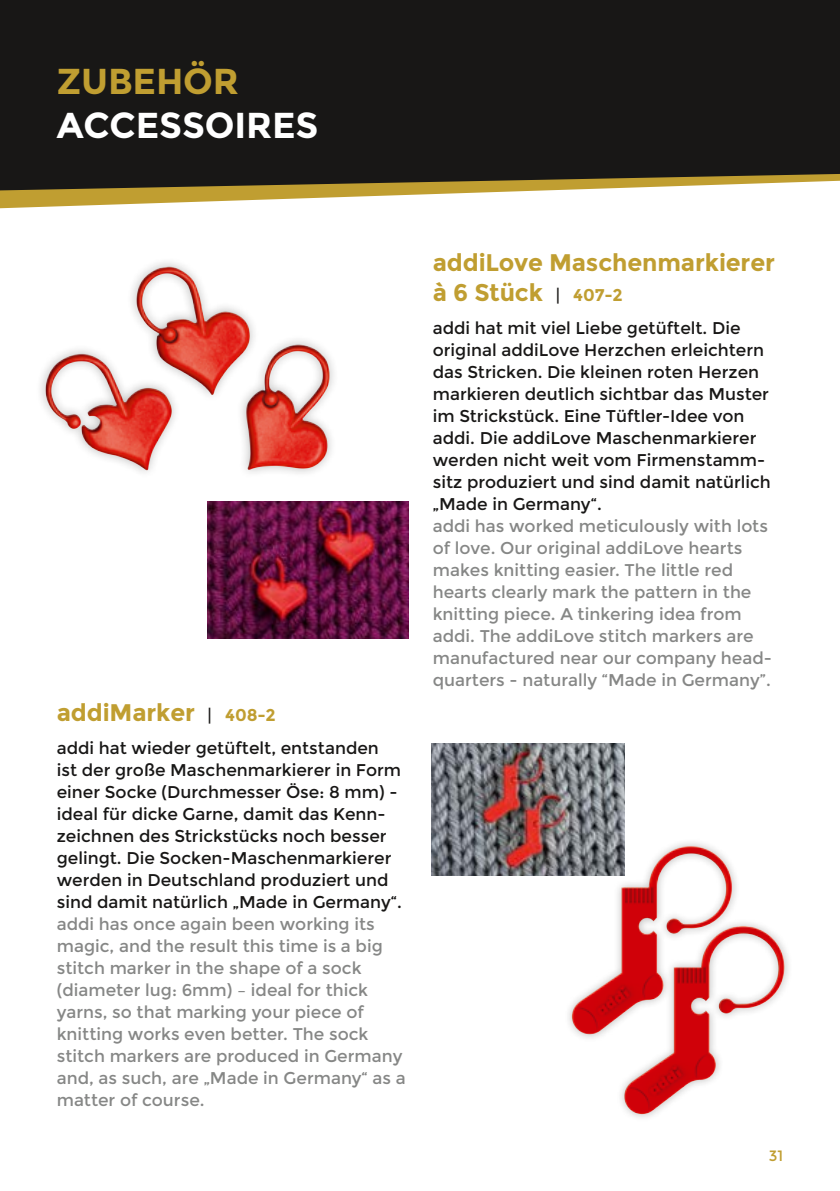
<style>
.page{position:relative;width:840px;height:1191px;background:#fff}
.page>*{position:absolute;margin:0;border:0;box-sizing:border-box;transform-origin:0 0}
.t1{font:700 36px "Montserrat";letter-spacing:-.005em;color:#fff}
.t2{font:700 36px "Montserrat";letter-spacing:-.005em;color:#c09e31}
.t3{font:700 24px/30px "Montserrat";letter-spacing:-.005em;color:#c09e31}
.t4{font:17px/22px "Montserrat";color:#181716}
.t5{font:17px/22px "Montserrat";color:#868786}
.t6{font:15px "Montserrat";color:#c09e31}
.s1{font-weight:400;font-size:17px;color:#181716}
.s2{font-size:17px}
</style>
<div class="page">
<svg style="left:0;top:190px;width:556px;height:18px"></svg>
<div style="left:0;top:0;width:839px;height:190px;background:#181716"></div>
<img style="left:207px;top:501px;width:201px;height:138px">
<img style="left:431px;top:743px;width:193px;height:132px">
<div style="left:5px;top:228px;width:334px;height:302px;background:#181716;opacity:.2"></div>
<div style="left:526px;top:831px;width:299px;height:300px;background:#181716;opacity:.2"></div>
<h1 class="t2" style="left:57px;top:60px;width:184px">ZUBEHÖR</h1>
<h1 class="t1" style="left:57px;top:104px;width:263px">ACCESSOIRES</h1>
<h2 class="t3" style="left:57px;top:697px;width:220px">addiMarker <span class="s1">|</span> <span class="s2">408-2</span></h2>
<p class="t4" style="left:57px;top:737px;width:346px">addi hat wieder getüftelt, entstanden ist der große Maschenmarkierer in Form einer Socke (Durchmesser Öse: 8 mm) - ideal für dicke Garne, damit das Kenn&shy;zeichnen des Strickstücks noch besser gelingt. Die Socken-Maschenmarkierer werden in Deutschland produziert und sind damit natürlich „Made in Germany“.</p>
<p class="t5" style="left:57px;top:913px;width:350px">addi has once again been working its magic, and the result this time is a big stitch marker in the shape of a sock (diameter lug: 6mm) – ideal for thick yarns, so that marking your piece of knitting works even better. The sock stitch markers are produced in Germany and, as such, are „Made in Germany“ as a matter of course.</p>
<h2 class="t3" style="left:432px;top:247px;width:343px">addiLove Maschenmarkierer à 6 Stück <span class="s1">|</span> <span class="s2">407-2</span></h2>
<p class="t4" style="left:432px;top:317px;width:339px">addi hat mit viel Liebe getüftelt. Die original addiLove Herzchen erleichtern das Stricken. Die kleinen roten Herzen markieren deutlich sichtbar das Muster im Strickstück. Eine Tüftler-Idee von addi. Die addiLove Maschenmarkierer werden nicht weit vom Firmenstamm&shy;sitz produziert und sind damit natürlich „Made in Germany“.</p>
<p class="t5" style="left:432px;top:515px;width:340px">addi has worked meticulously with lots of love. Our original addiLove hearts makes knitting easier. The little red hearts clearly mark the pattern in the knitting piece. A tinkering idea from addi. The addiLove stitch markers are manufactured near our company head&shy;quarters - naturally “Made in Germany”.</p>
<p class="t6" style="left:768px;top:1147px;width:16px">31</p>
</div>
